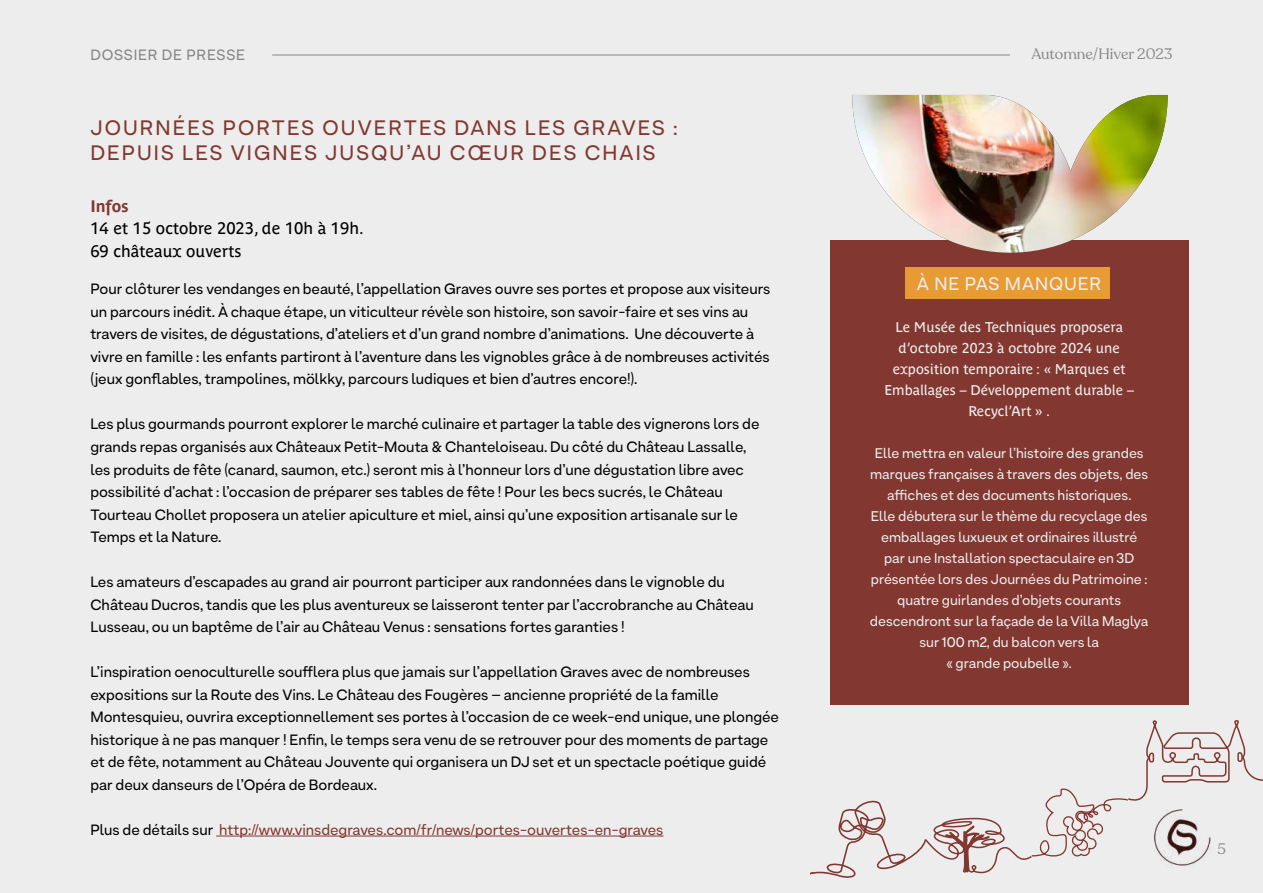
<style>
.page{position:relative;width:1263px;height:893px;background:#ededed}
.page>*{position:absolute;margin:0;border:0;box-sizing:border-box;transform-origin:0 0}
.t1{font:21px/25.2px "Armin Grotesk";letter-spacing:.1em;color:#823831}
.t2{font:18.3px "Armin Grotesk";letter-spacing:.05em;color:#ededed}
.t3{font:16.5px/22.5px "Parisine Plus Std";color:#000}
.t4{font:700 16.5px "Parisine Plus Std";color:#823831}
.t5{font:15px/22.5px "Armin Grotesk";color:#000}
.t6{font:15px "Armin Grotesk";color:#823831}
.t7{font:15px "Recoleta";color:#878787}
.t8{font:15px "Armin Grotesk";letter-spacing:.05em;color:#878787}
.t9{font:14.1px/21px "Armin Grotesk";color:#ededed;text-align:center}
.t10{font:14.1px/21px "Parisine Plus Std";color:#ededed;text-align:center}
.s1{color:#000}
</style>
<div class="page">
<hr style="left:272px;top:55px;width:738px;height:1px;background:#878787">
<svg style="left:810px;top:720px;width:453px;height:158px"></svg>
<div style="left:830px;top:240px;width:359px;height:464px;background:#823831"></div>
<img style="left:852px;top:95px;width:316px;height:158px">
<hr style="left:216px;top:836px;width:447px;height:1px;background:#823831">
<div style="left:906px;top:268px;width:204px;height:31px;background:#e79b32"></div>
<p class="t8" style="left:90px;top:45px;width:156px">DOSSIER DE PRESSE</p>
<h1 class="t1" style="left:90px;top:114px;width:589px">JOURNÉES PORTES OUVERTES DANS LES GRAVES :<br>DEPUIS LES VIGNES JUSQU’AU CŒUR DES CHAIS</h1>
<p class="t4" style="left:90px;top:197px;width:40px">Infos</p>
<p class="t3" style="left:90px;top:217px;width:275px">14 et 15 octobre 2023, de 10h à 19h.<br>69 châteaux ouverts</p>
<p class="t5" style="left:90px;top:278px;width:681px">Pour clôturer les vendanges en beauté, l’appellation Graves ouvre ses portes et propose aux visiteurs un parcours inédit. À chaque étape, un viticulteur révèle son histoire, son savoir-faire et ses vins au travers de visites, de dégustations, d’ateliers et d’un grand nombre d’animations. Une découverte à vivre en famille : les enfants partiront à l’aventure dans les vignobles grâce à de nombreuses activités (jeux gonflables, trampolines, mölkky, parcours ludiques et bien d’autres encore!).</p>
<p class="t5" style="left:90px;top:413px;width:671px">Les plus gourmands pourront explorer le marché culinaire et partager la table des vignerons lors de grands repas organisés aux Châteaux Petit-Mouta &amp; Chanteloiseau. Du côté du Château Lassalle, les produits de fête (canard, saumon, etc.) seront mis à l’honneur lors d’une dégustation libre avec possibilité d’achat : l’occasion de préparer ses tables de fête ! Pour les becs sucrés, le Château Tourteau Chollet proposera un atelier apiculture et miel, ainsi qu’une exposition artisanale sur le Temps et la Nature.</p>
<p class="t5" style="left:90px;top:570px;width:665px">Les amateurs d’escapades au grand air pourront participer aux randonnées dans le vignoble du<br>Château Ducros, tandis que les plus aventureux se laisseront tenter par l’accrobranche au Château<br>Lusseau, ou un baptême de l’air au Château Venus : sensations fortes garanties !</p>
<p class="t5" style="left:90px;top:660px;width:690px">L’inspiration oenoculturelle soufflera plus que jamais sur l’appellation Graves avec de nombreuses expositions sur la Route des Vins. Le Château des Fougères – ancienne propriété de la famille Montesquieu, ouvrira exceptionnellement ses portes à l’occasion de ce week-end unique, une plongée historique à ne pas manquer ! Enfin, le temps sera venu de se retrouver pour des moments de partage et de fête, notamment au Château Jouvente qui organisera un DJ set et un spectacle poétique guidé par deux danseurs de l’Opéra de Bordeaux.</p>
<p class="t6" style="left:90px;top:820px;width:575px"><span class="s1">Plus de détails sur</span> http://www.vinsdegraves.com/fr/news/portes-ouvertes-en-graves</p>
<p class="t7" style="left:1031px;top:44px;width:142px">Automne/Hiver 2023</p>
<p class="t2" style="left:917px;top:272px;width:186px">À NE PAS MANQUER</p>
<p class="t10" style="left:884px;top:316px;width:251px">Le Musée des Techniques proposera d’octobre 2023 à octobre 2024 une exposition temporaire : « Marques et<br>Emballages – Développement durable –<br>Recycl’Art » .</p>
<p class="t9" style="left:870px;top:442px;width:280px">Elle mettra en valeur l’histoire des grandes marques françaises à travers des objets, des affiches et des documents historiques.<br>Elle débutera sur le thème du recyclage des emballages luxueux et ordinaires illustré par une Installation spectaculaire en 3D présentée lors des Journées du Patrimoine : quatre guirlandes d’objets courants descendront sur la façade de la Villa Maglya sur 100 m2, du balcon vers la<br>« grande poubelle ».</p>
<p class="t7" style="left:1217px;top:840px;width:10px">5</p>
</div>
